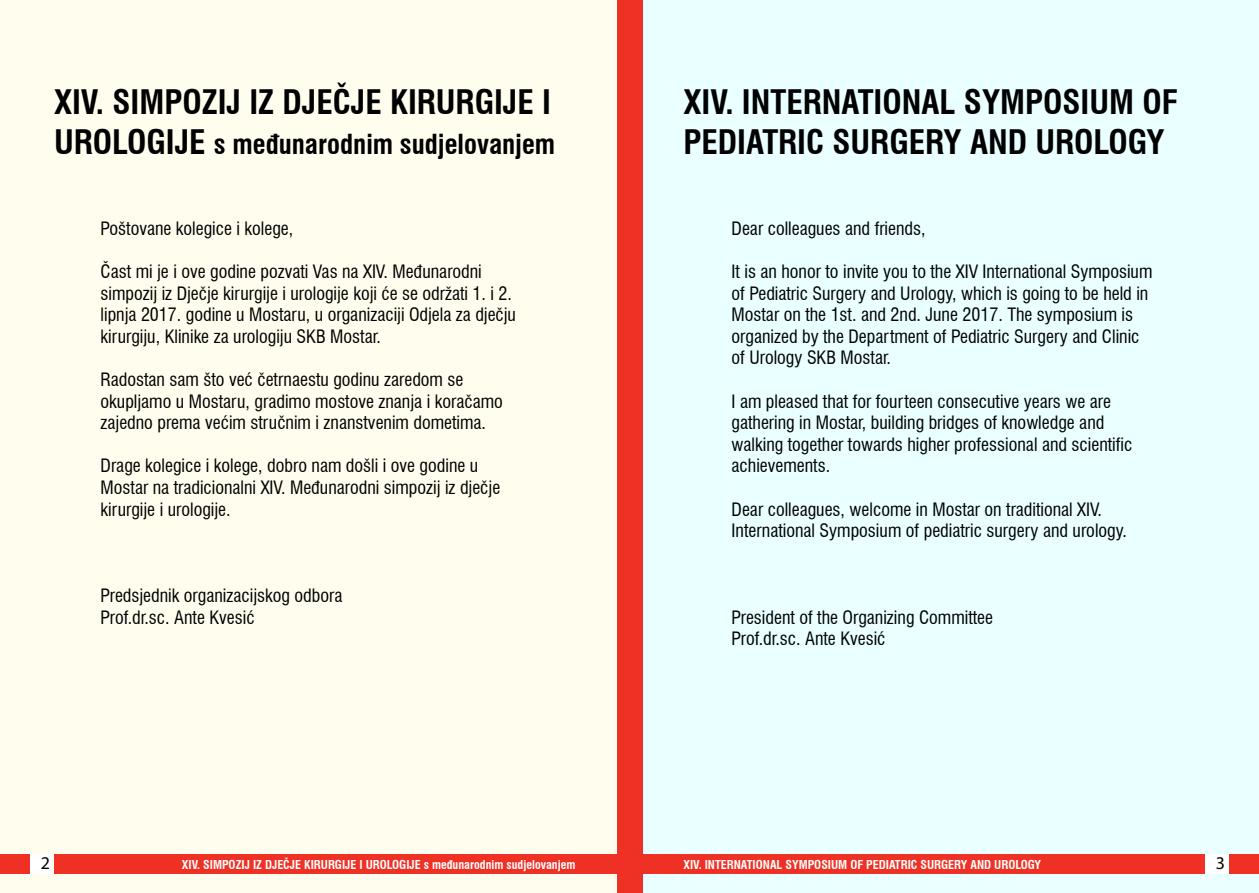
<style>
.page{position:relative;width:1259px;height:893px;background:#fff}
.page>*{position:absolute;margin:0;border:0;box-sizing:border-box;transform-origin:0 0}
.t1{font:700 condensed 33px/39.6px "Swiss 721 BT";color:#000}
.t2{font:700 condensed 27px "Swiss 721 BT";color:#000}
.t3{font:condensed 18px/21.6px "Swiss 721 BT";color:#000}
.t4{font:18px "Myriad Pro";color:#000}
.t5{font:700 condensed 12px "Swiss 721 BT";color:#fff}
.s1{font-size:33px}
</style>
<div class="page">
<div style="left:0;top:0;width:629px;height:893px;background:#fffeee"></div>
<div style="left:629px;top:0;width:630px;height:893px;background:#eaffff"></div>
<div style="left:617px;top:0;width:25px;height:893px;background:#ee3124"></div>
<div style="left:0;top:855px;width:1259px;height:19px;background:#ee3124"></div>
<div style="left:31px;top:855px;width:23px;height:19px;background:#fff"></div>
<div style="left:1205px;top:855px;width:23px;height:19px;background:#fff"></div>
<h1 class="t1" style="left:54px;top:83px;width:498px">XIV. SIMPOZIJ IZ DJEČJE KIRURGIJE I</h1>
<h2 class="t2" style="left:54px;top:128px;width:502px"><span class="s1">UROLOGIJE</span> s međunarodnim sudjelovanjem</h2>
<p class="t3" style="left:101px;top:217px;width:194px">Poštovane kolegice i kolege,</p>
<p class="t3" style="left:101px;top:261px;width:417px">Čast mi je i ove godine pozvati Vas na XIV. Međunarodni simpozij iz Dječje kirurgije i urologije koji će se održati 1. i 2. lipnja 2017. godine u Mostaru, u organizaciji Odjela za dječju kirurgiju, Klinike za urologiju SKB Mostar.</p>
<p class="t3" style="left:101px;top:369px;width:404px">Radostan sam što već četrnaestu godinu zaredom se okupljamo u Mostaru, gradimo mostove znanja i koračamo zajedno prema većim stručnim i znanstvenim dometima.</p>
<p class="t3" style="left:101px;top:455px;width:401px">Drage kolegice i kolege, dobro nam došli i ove godine u<br>Mostar na tradicionalni XIV. Međunarodni simpozij iz dječje kirurgije i urologije.</p>
<p class="t3" style="left:101px;top:585px;width:243px">Predsjednik organizacijskog odbora<br>Prof.dr.sc. Ante Kvesić</p>
<h1 class="t1" style="left:683px;top:83px;width:496px">XIV. INTERNATIONAL SYMPOSIUM OF<br>PEDIATRIC SURGERY AND UROLOGY</h1>
<p class="t3" style="left:731px;top:217px;width:196px">Dear colleagues and friends,</p>
<p class="t3" style="left:731px;top:261px;width:422px">It is an honor to invite you to the XIV International Symposium of Pediatric Surgery and Urology, which is going to be held in Mostar on the 1st. and 2nd. June 2017. The symposium is organized by the Department of Pediatric Surgery and Clinic of Urology SKB Mostar.</p>
<p class="t3" style="left:731px;top:390px;width:402px">I am pleased that for fourteen consecutive years we are gathering in Mostar, building bridges of knowledge and walking together towards higher professional and scientific achievements.</p>
<p class="t3" style="left:731px;top:498px;width:397px">Dear colleagues, welcome in Mostar on traditional XIV.<br>International Symposium of pediatric surgery and urology.</p>
<p class="t3" style="left:731px;top:606px;width:263px">President of the Organizing Committee<br>Prof.dr.sc. Ante Kvesić</p>
<p class="t4" style="left:41px;top:852px;width:11px">2</p>
<p class="t5" style="left:182px;top:857px;width:395px">XIV. SIMPOZIJ IZ DJEČJE KIRURGIJE I UROLOGIJE s međunarodnim sudjelovanjem</p>
<p class="t5" style="left:683px;top:857px;width:359px">XIV. INTERNATIONAL SYMPOSIUM OF PEDIATRIC SURGERY AND UROLOGY</p>
<p class="t4" style="left:1215px;top:852px;width:11px">3</p>
</div>
